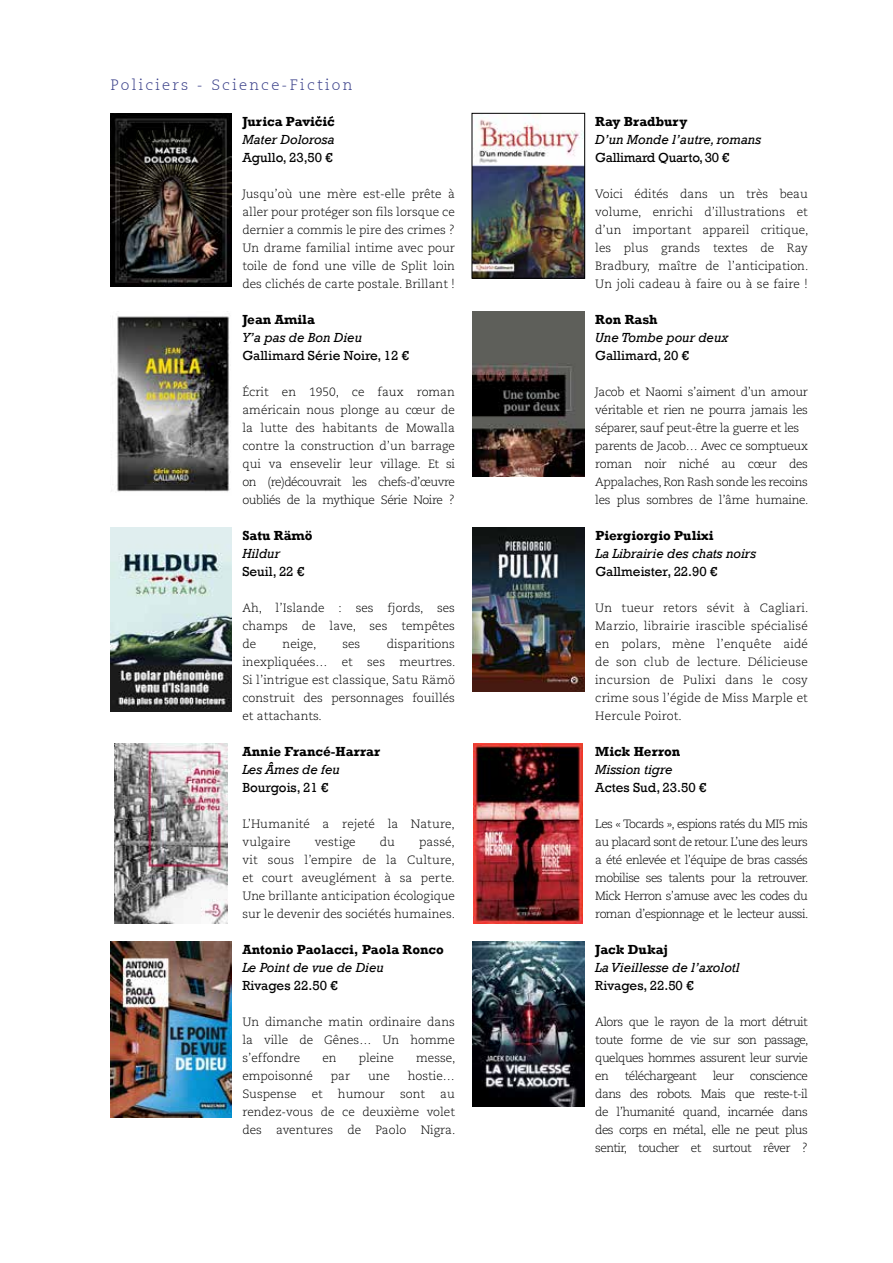
<style>
.page{position:relative;width:893px;height:1263px;background:#fff}
.page>*{position:absolute;margin:0;border:0;box-sizing:border-box;transform-origin:0 0}
.t1{font:300 15px "Caecilia LT";letter-spacing:.15em;color:#363c87}
.t2{font:italic 13.5px "Rockwell";color:#000}
.t3{font:13.5px "Rockwell";color:#000}
.t4{font:700 13.5px "Rockwell";color:#000}
.t5{font:13.5px "Rockwell";letter-spacing:-.02em;color:#000}
.t6{font:300 12px/18px "Caecilia";letter-spacing:-.01em;color:#000;text-align:justify}
.t7{font:300 12px/18px "Caecilia";letter-spacing:-.03em;color:#000}
.t8{font:300 12px/18px "Caecilia";letter-spacing:.01em;color:#000}
.t9{font:300 12px "Caecilia";letter-spacing:-.05em;color:#000}
</style>
<div class="page">
<svg style="left:316px;top:116px;width:18px;height:3px"></svg>
<img style="left:111px;top:113px;width:121px;height:173px">
<img style="left:117px;top:311px;width:113px;height:181px">
<img style="left:111px;top:527px;width:121px;height:184px">
<img style="left:115px;top:743px;width:113px;height:180px">
<img style="left:111px;top:941px;width:121px;height:176px">
<img style="left:472px;top:311px;width:113px;height:165px">
<img style="left:474px;top:115px;width:109px;height:161px">
<div style="left:472px;top:113px;width:113px;height:165px;border:1px solid #000"></div>
<img style="left:472px;top:527px;width:113px;height:165px">
<img style="left:474px;top:743px;width:109px;height:180px">
<img style="left:472px;top:941px;width:113px;height:165px">
<p class="t1" style="left:111px;top:76px;width:243px">Policiers - Science-Fiction</p>
<p class="t4" style="left:242px;top:113px;width:94px">Jurica Pavicic</p>
<p class="t2" style="left:242px;top:132px;width:94px">Mater Dolorosa</p>
<p class="t3" style="left:242px;top:150px;width:92px">Agullo, 23,50 €</p>
<p class="t6" style="left:242px;top:185px;width:214px">Jusqu’où une mère est-elle prête à aller pour protéger son fils lorsque ce dernier a commis le pire des crimes ?<br>Un drame familial intime avec pour toile de fond une ville de Split loin des clichés de carte postale. Brillant !</p>
<p class="t4" style="left:242px;top:311px;width:74px">Jean Amila</p>
<p class="t2" style="left:242px;top:330px;width:121px">Y’a pas de Bon Dieu</p>
<p class="t3" style="left:242px;top:348px;width:168px">Gallimard Série Noire, 12 €</p>
<p class="t6" style="left:242px;top:383px;width:214px">Écrit en 1950, ce faux roman américain nous plonge au cœur de la lutte des habitants de Mowalla contre la construction d’un barrage qui va ensevelir leur village. Et si on (re)découvrait les chefs-d’œuvre oubliés de la mythique Série Noire ?</p>
<p class="t4" style="left:242px;top:527px;width:72px">Satu Rämö</p>
<p class="t2" style="left:242px;top:546px;width:39px">Hildur</p>
<p class="t3" style="left:242px;top:564px;width:63px">Seuil, 22 €</p>
<p class="t6" style="left:242px;top:599px;width:214px">Ah, l’Islande : ses fjords, ses champs de lave, ses tempêtes de</p>
<p class="t6" style="left:242px;top:635px;width:215px;text-indent:144px">disparitions inexpliquées… et ses meurtres.<br>Si l’intrigue est classique, Satu Rämö construit des personnages fouillés et attachants.</p>
<p class="t6" style="left:283px;top:635px;width:35px">neige,</p>
<p class="t6" style="left:342px;top:635px;width:19px">ses</p>
<p class="t4" style="left:242px;top:743px;width:139px">Annie Francé-Harrar</p>
<p class="t2" style="left:242px;top:762px;width:99px">Les Âmes de feu</p>
<p class="t3" style="left:242px;top:780px;width:88px">Bourgois, 21 €</p>
<p class="t8" style="left:242px;top:815px;width:214px">L’Humanité a rejeté la Nature, vulgaire</p>
<p class="t6" style="left:242px;top:833px;width:214px;text-indent:177px">passé, vit sous l’empire de la Culture, et court aveuglément à sa perte.<br>Une brillante anticipation écologique sur le devenir des sociétés humaines.</p>
<p class="t8" style="left:315px;top:833px;width:42px">vestige</p>
<p class="t6" style="left:380px;top:833px;width:16px">du</p>
<p class="t4" style="left:242px;top:941px;width:203px">Antonio Paolacci, Paola Ronco</p>
<p class="t2" style="left:242px;top:960px;width:143px">Le Point de vue de Dieu</p>
<p class="t3" style="left:242px;top:978px;width:97px">Rivages 22.50 €</p>
<p class="t6" style="left:242px;top:1013px;width:214px">Un dimanche matin ordinaire dans la ville de Gênes… Un homme s’effondre</p>
<p class="t6" style="left:322px;top:1049px;width:16px">en</p>
<p class="t6" style="left:359px;top:1049px;width:37px">pleine</p>
<p class="t6" style="left:416px;top:1049px;width:41px">messe,</p>
<p class="t6" style="left:242px;top:1067px;width:72px">empoisonné</p>
<p class="t6" style="left:331px;top:1067px;width:21px">par</p>
<p class="t6" style="left:368px;top:1067px;width:23px">une</p>
<p class="t6" style="left:408px;top:1067px;width:49px">hostie…</p>
<p class="t6" style="left:242px;top:1085px;width:56px">Suspense</p>
<p class="t6" style="left:312px;top:1085px;width:13px">et</p>
<p class="t6" style="left:338px;top:1085px;width:49px">humour</p>
<p class="t6" style="left:400px;top:1085px;width:27px">sont</p>
<p class="t6" style="left:242px;top:1085px;width:215px;text-indent:198px">au rendez-vous de ce deuxième volet des aventures de Paolo Nigra.</p>
<p class="t4" style="left:595px;top:113px;width:94px">Ray Bradbury</p>
<p class="t2" style="left:595px;top:132px;width:167px">D’un Monde l’autre, romans</p>
<p class="t5" style="left:595px;top:150px;width:136px">Gallimard Quarto, 30 €</p>
<p class="t6" style="left:595px;top:185px;width:215px">Voici édités dans un très beau volume, enrichi d’illustrations et d’un important appareil critique, les plus grands textes de Ray Bradbury, maître de l’anticipation.<br>Un joli cadeau à faire ou à se faire !</p>
<p class="t4" style="left:595px;top:311px;width:64px">Ron Rash</p>
<p class="t2" style="left:595px;top:330px;width:135px">Une Tombe pour deux</p>
<p class="t3" style="left:595px;top:348px;width:95px">Gallimard, 20 €</p>
<p class="t7" style="left:595px;top:383px;width:215px">Jacob et Naomi s’aiment d’un amour véritable et rien ne pourra jamais les séparer, sauf peut-être la guerre et les parents de Jacob… Avec ce somptueux roman noir niché au cœur des Appalaches, Ron Rash sonde les recoins les plus sombres de l’âme humaine.</p>
<p class="t4" style="left:595px;top:527px;width:120px">Piergiorgio Pulixi</p>
<p class="t2" style="left:595px;top:546px;width:162px">La Librairie des chats noirs</p>
<p class="t3" style="left:595px;top:564px;width:124px">Gallmeister, 22.90 €</p>
<p class="t6" style="left:595px;top:599px;width:215px">Un tueur retors sévit à Cagliari.<br>Marzio, librairie irascible spécialisé en polars, mène l’enquête aidé de son club de lecture. Délicieuse incursion de Pulixi dans le cosy crime sous l’égide de Miss Marple et Hercule Poirot.</p>
<p class="t4" style="left:595px;top:743px;width:87px">Mick Herron</p>
<p class="t2" style="left:595px;top:762px;width:79px">Mission tigre</p>
<p class="t3" style="left:595px;top:780px;width:113px">Actes Sud, 23.50 €</p>
<p class="t6" style="left:595px;top:815px;width:215px">Les « Tocards », espions ratés du MI5 mis au placard sont de retour. L’une des leurs a été enlevée et l’équipe de bras cassés mobilise ses talents pour la retrouver.<br>Mick Herron s’amuse avec les codes du roman d’espionnage et le lecteur aussi.</p>
<p class="t4" style="left:595px;top:941px;width:75px">Jack Dukaj</p>
<p class="t2" style="left:595px;top:960px;width:146px">La Vieillesse de l’axolotl</p>
<p class="t3" style="left:595px;top:978px;width:100px">Rivages, 22.50 €</p>
<p class="t6" style="left:595px;top:1013px;width:215px">Alors que le rayon de la mort détruit toute forme de vie sur son passage, quelques hommes assurent leur survie en</p>
<p class="t9" style="left:625px;top:1069px;width:74px">téléchargeant</p>
<p class="t6" style="left:713px;top:1067px;width:23px">leur</p>
<p class="t6" style="left:595px;top:1067px;width:214px;text-indent:155px">conscience dans des robots. Mais que reste-t-il de l’humanité quand, incarnée dans des corps en métal, elle ne peut plus sentir, toucher et surtout rêver ?</p>
</div>
